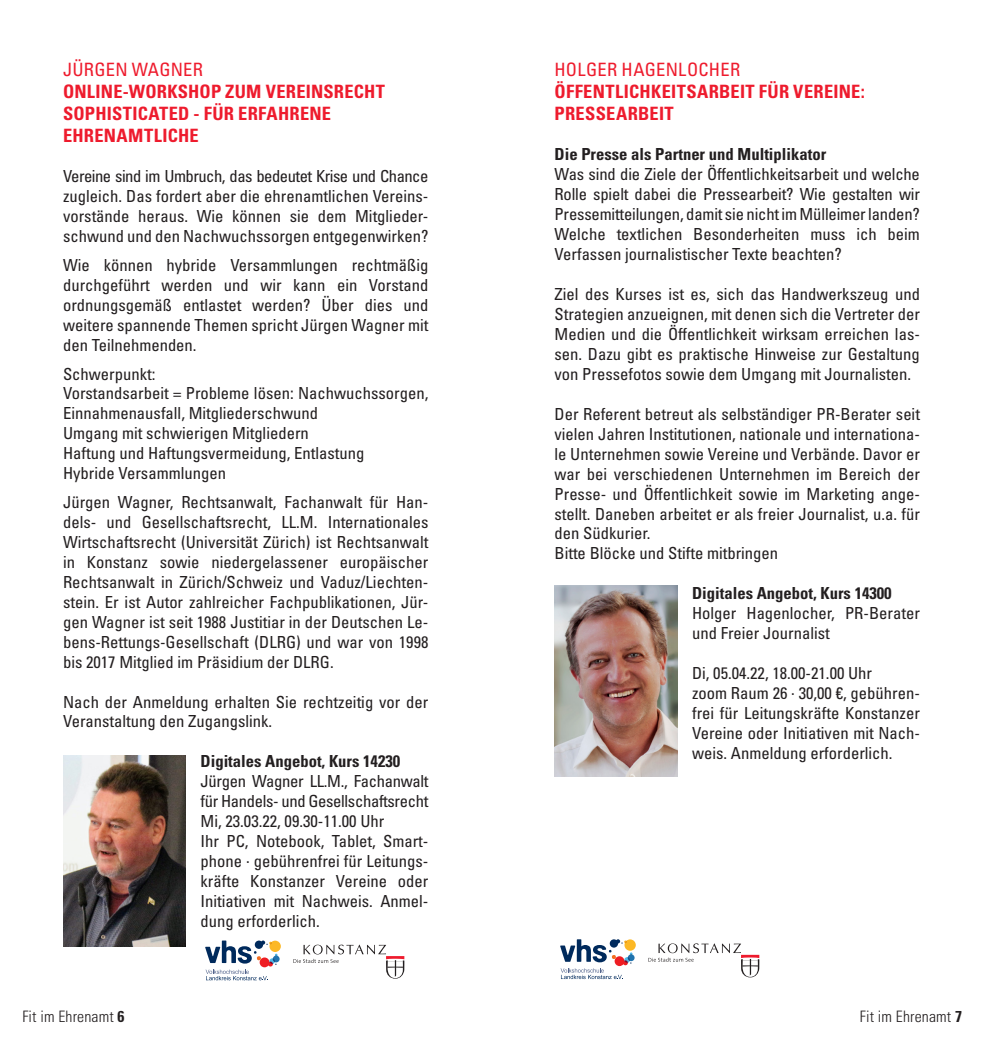
<style>
.page{position:relative;width:983px;height:1042px;background:#fff}
.page>*{position:absolute;margin:0;border:0;box-sizing:border-box;transform-origin:0 0}
.t1{font:700 condensed 18.38px/22.1px "Univers LT Pro";letter-spacing:.015em;color:#ee1b2d}
.t2{font:condensed 18.38px "Univers LT Pro";letter-spacing:.015em;color:#ee1b2d}
.t3{font:condensed 16.62px/19.9px "Univers LT Pro";color:#231f20;text-align:justify}
.t4{font:700 condensed 16.62px "Univers LT Pro";color:#231f20}
.t5{font:condensed 16.62px/19.9px "Univers LT Pro";letter-spacing:-.02em;color:#231f20}
.t6{font:300 condensed 15.75px "Univers LT Pro";letter-spacing:.01em;color:#231f20}
.s1{font-weight:700}
</style>
<div class="page">
<img style="left:63px;top:755px;width:123px;height:191px">
<svg style="left:293px;top:944px;width:111px;height:34px"></svg>
<svg style="left:205px;top:940px;width:76px;height:40px"></svg>
<svg style="left:648px;top:943px;width:111px;height:34px"></svg>
<svg style="left:560px;top:939px;width:75px;height:40px"></svg>
<img style="left:554px;top:585px;width:123px;height:192px">
<p class="t2" style="left:63px;top:58px;width:141px">JÜRGEN WAGNER</p>
<p class="t1" style="left:63px;top:81px;width:323px">ONLINE-WORKSHOP ZUM VEREINSRECHT<br>SOPHISTICATED - FÜR ERFAHRENE<br>EHRENAMTLICHE</p>
<p class="t3" style="left:63px;top:166px;width:367px">Vereine sind im Umbruch, das bedeutet Krise und Chance zugleich. Das fordert aber die ehrenamtlichen Vereins&shy;vorstände heraus. Wie können sie dem Mitglieder&shy;schwund und den Nachwuchssorgen entgegenwirken?</p>
<p class="t3" style="left:63px;top:255px;width:367px">Wie können hybride Versammlungen rechtmäßig durchgeführt werden und wir kann ein Vorstand ordnungsgemäß entlastet werden? Über dies und weitere spannende Themen spricht Jürgen Wagner mit den Teilnehmenden.</p>
<p class="t3" style="left:63px;top:363px;width:94px">Schwerpunkt:</p>
<p class="t3" style="left:63px;top:383px;width:367px">Vorstandsarbeit = Probleme lösen: Nachwuchssorgen,<br>Einnahmenausfall, Mitgliederschwund</p>
<p class="t3" style="left:63px;top:423px;width:247px">Umgang mit schwierigen Mitgliedern</p>
<p class="t3" style="left:63px;top:443px;width:303px">Haftung und Haftungsvermeidung, Entlastung</p>
<p class="t3" style="left:63px;top:463px;width:164px">Hybride Versammlungen</p>
<p class="t3" style="left:63px;top:492px;width:367px">Jürgen Wagner, Rechtsanwalt, Fachanwalt für Han&shy;dels- und Gesellschaftsrecht, LL.M. Internationales Wirtschaftsrecht (Universität Zürich) ist Rechtsanwalt in Konstanz sowie niedergelassener europäischer Rechtsanwalt in Zürich/Schweiz und Vaduz/Liechten&shy;stein. Er ist Autor zahlreicher Fachpublikationen, Jür&shy;gen Wagner ist seit 1988 Justitiar in der Deutschen Le&shy;bens-Rettungs-Gesellschaft (DLRG) und war von 1998 bis 2017 Mitglied im Präsidium der DLRG.</p>
<p class="t3" style="left:63px;top:691px;width:367px">Nach der Anmeldung erhalten Sie rechtzeitig vor der<br>Veranstaltung den Zugangslink.</p>
<p class="t4" style="left:200px;top:751px;width:201px">Digitales Angebot, Kurs 14230</p>
<p class="t5" style="left:200px;top:771px;width:229px">Jürgen Wagner LL.M., Fachanwalt für Handels- und Gesellschaftsrecht</p>
<p class="t3" style="left:200px;top:811px;width:185px">Mi, 23.03.22, 09.30-11.00 Uhr</p>
<p class="t3" style="left:200px;top:831px;width:229px">Ihr PC, Notebook, Tablet, Smart&shy;phone · gebührenfrei für Leitungs&shy;kräfte Konstanzer Vereine oder Initiativen mit Nachweis. Anmel&shy;dung erforderlich.</p>
<p class="t2" style="left:554px;top:58px;width:187px">HOLGER HAGENLOCHER</p>
<p class="t1" style="left:554px;top:81px;width:311px">ÖFFENTLICHKEITSARBEIT FÜR VEREINE:</p>
<p class="t1" style="left:554px;top:103px;width:121px">PRESSEARBEIT</p>
<p class="t4" style="left:554px;top:144px;width:273px">Die Presse als Partner und Multiplikator</p>
<p class="t3" style="left:554px;top:164px;width:367px">Was sind die Ziele der Öffentlichkeitsarbeit und welche Rolle spielt dabei die Pressearbeit? Wie gestalten wir Pressemitteilungen, damit sie nicht im Mülleimer landen?</p>
<p class="t3" style="left:554px;top:224px;width:367px">Welche textlichen Besonderheiten muss ich beim<br>Verfassen journalistischer Texte beachten?</p>
<p class="t3" style="left:554px;top:284px;width:367px">Ziel des Kurses ist es, sich das Handwerkszeug und Strategien anzueignen, mit denen sich die Vertreter der Medien und die Öffentlichkeit wirksam erreichen las&shy;sen. Dazu gibt es praktische Hinweise zur Gestaltung von Pressefotos sowie dem Umgang mit Journalisten.</p>
<p class="t3" style="left:554px;top:403px;width:367px">Der Referent betreut als selbständiger PR-Berater seit vielen Jahren Institutionen, nationale und internationa&shy;le Unternehmen sowie Vereine und Verbände. Davor er war bei verschiedenen Unternehmen im Bereich der Presse- und Öffentlichkeit sowie im Marketing ange&shy;stellt. Daneben arbeitet er als freier Journalist, u.a. für den Südkurier.</p>
<p class="t3" style="left:554px;top:543px;width:225px">Bitte Blöcke und Stifte mitbringen</p>
<p class="t4" style="left:692px;top:583px;width:201px">Digitales Angebot, Kurs 14300</p>
<p class="t3" style="left:692px;top:603px;width:229px">Holger Hagenlocher, PR-Berater und Freier Journalist</p>
<p class="t3" style="left:692px;top:663px;width:181px">Di, 05.04.22, 18.00-21.00 Uhr</p>
<p class="t3" style="left:692px;top:683px;width:229px">zoom Raum 26 · 30,00 €, gebühren&shy;frei für Leitungskräfte Konstanzer Vereine oder Initiativen mit Nach&shy;weis. Anmeldung erforderlich.</p>
<p class="t6" style="left:22px;top:1006px;width:104px">Fit im Ehrenamt <span class="s1">6</span></p>
<p class="t6" style="left:859px;top:1006px;width:104px">Fit im Ehrenamt <span class="s1">7</span></p>
</div>
